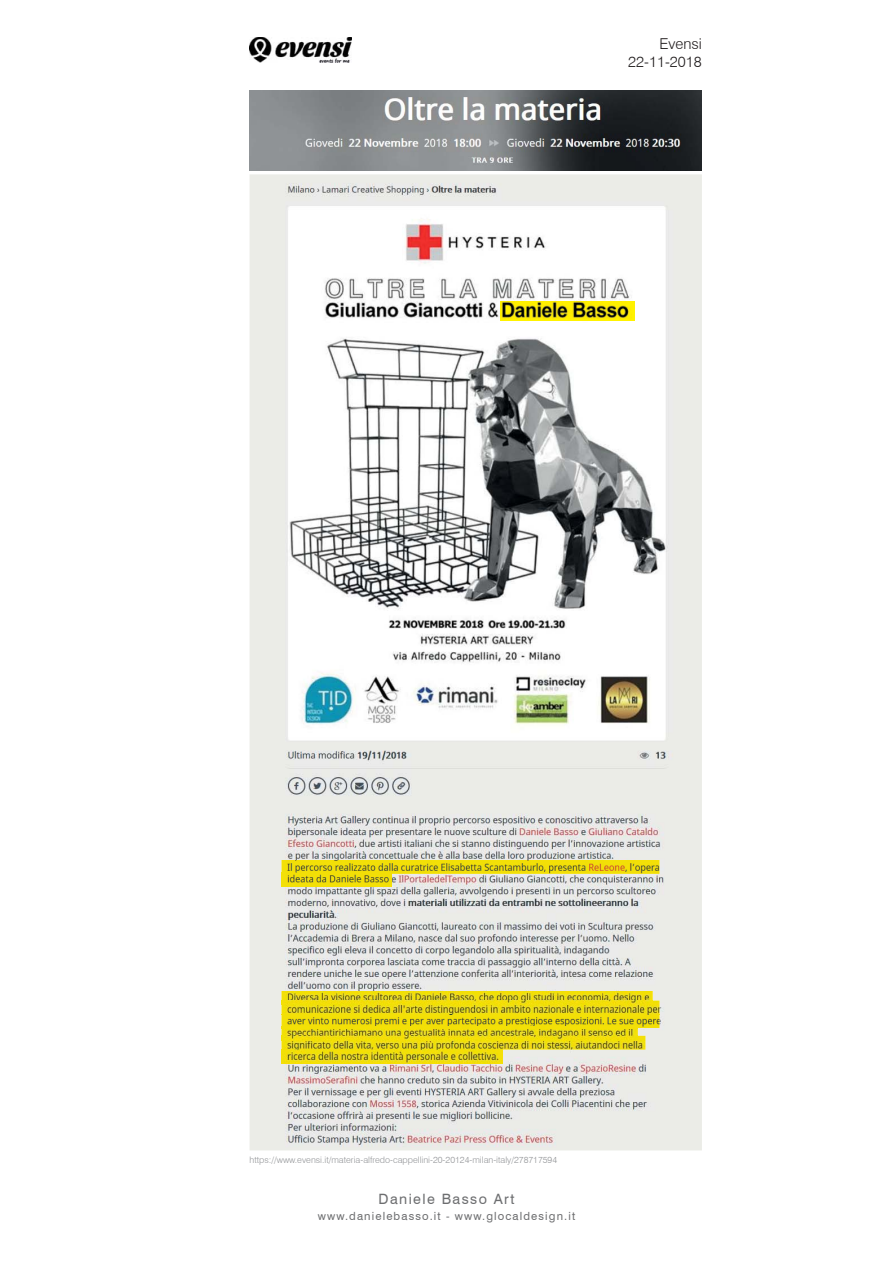
<style>
.page{position:relative;width:893px;height:1263px;background:#fff}
.page>*{position:absolute;margin:0;border:0;box-sizing:border-box;transform-origin:0 0}
.t1{font:300 15px/18px "Swiss 721 BT";color:#231f20;text-align:right}
.t2{font:14.25px "Swiss 721 BT";letter-spacing:.1em;color:#6d6e70}
.t3{font:11.25px "Swiss 721 BT";letter-spacing:.1em;color:#6d6e70}
.t4{font:300 9px "Swiss 721 BT";color:#939598}
</style>
<div class="page">
<img style="left:250px;top:174px;width:452px;height:976px">
<img style="left:250px;top:90px;width:452px;height:81px">
<img style="left:250px;top:37px;width:102px;height:25px">
<img style="left:501px;top:301px;width:133px;height:19px">
<img style="left:281px;top:860px;width:378px;height:14px">
<img style="left:281px;top:872px;width:110px;height:14px">
<img style="left:281px;top:991px;width:372px;height:9px">
<img style="left:281px;top:1000px;width:378px;height:28px">
<img style="left:281px;top:1026px;width:357px;height:10px">
<img style="left:281px;top:1050px;width:221px;height:13px">
<img style="left:281px;top:1036px;width:364px;height:14px">
<img style="left:281px;top:1036px;width:357px;height:4px">
<img style="left:281px;top:1000px;width:372px;height:5px">
<img style="left:281px;top:1014px;width:378px;height:1px">
<p class="t1" style="left:628px;top:34px;width:75px">Evensi<br>22-11-2018</p>
<p class="t4" style="left:250px;top:1154px;width:309px">https://www.evensi.it/materia-alfredo-cappellini-20-20124-milan-italy/278717594</p>
<p class="t2" style="left:379px;top:1190px;width:137px">Daniele Basso Art</p>
<p class="t3" style="left:318px;top:1209px;width:259px">www.danielebasso.it - www.glocaldesign.it</p>
</div>
